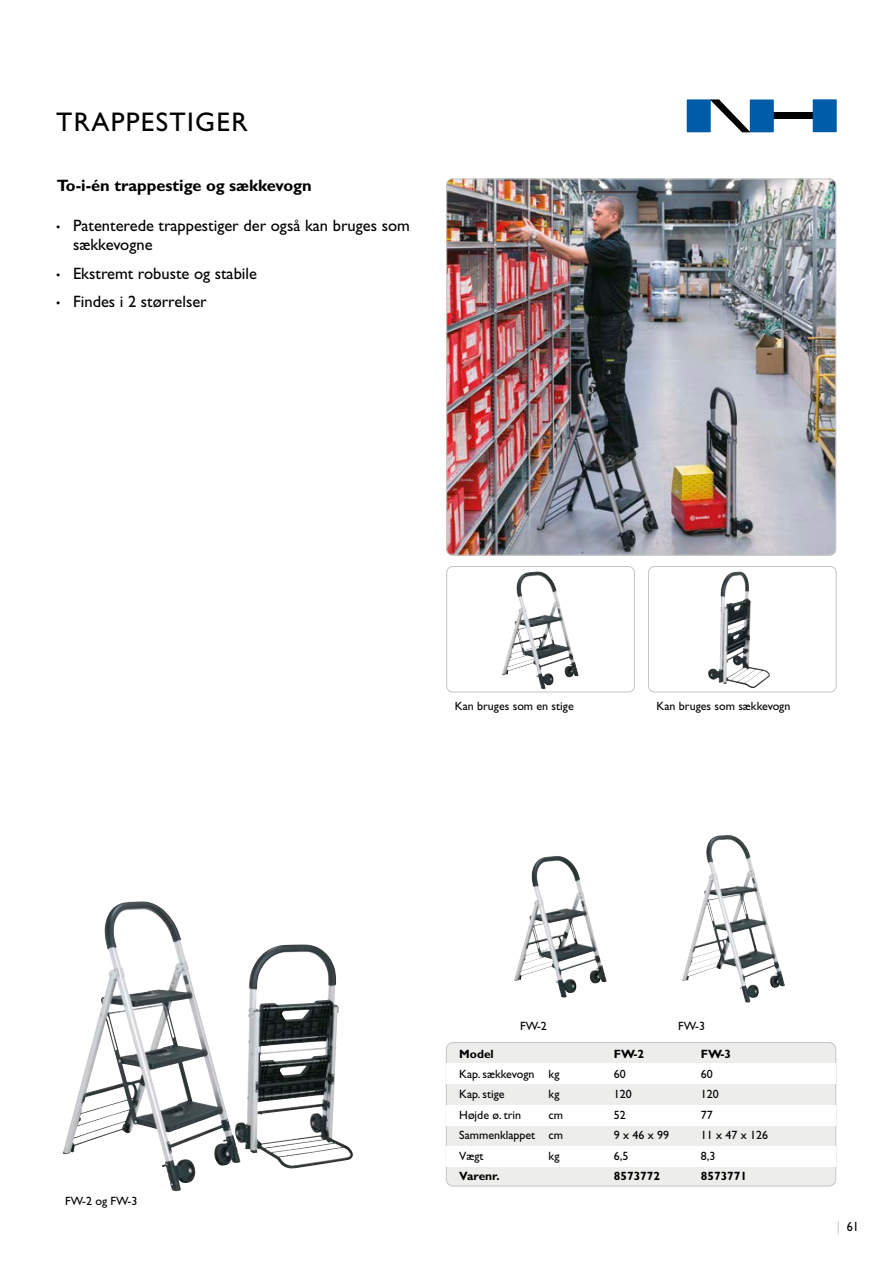
<style>
.page{position:relative;width:893px;height:1263px;background:#fff}
.page>*{position:absolute;margin:0;border:0;box-sizing:border-box;transform-origin:0 0}
.t1{font:27px "Gill Sans";letter-spacing:.05em;color:#000}
.t2{font:16.5px/19.8px "Gill Sans";color:#000}
.t3{font:700 16.5px "Gill Sans";color:#000}
.t4{font:13.5px "Gill Sans";color:#000;scale:.9 1}
.t5{font:12px "Gill Sans";color:#000}
.t6{font:700 12px "Gill Sans";color:#000}
.s1{font-size:12px}
.s2{color:#c5c5c5}
</style>
<div class="page">
<svg style="left:687px;top:99px;width:150px;height:33px"></svg>
<img style="left:708px;top:571px;width:62px;height:117px">
<div style="left:648px;top:566px;width:189px;height:126px;border:1px solid #c5c5c5;border-radius:6px"></div>
<img style="left:502px;top:571px;width:77px;height:118px">
<div style="left:446px;top:566px;width:189px;height:126px;border:1px solid #c5c5c5;border-radius:6px"></div>
<img style="left:446px;top:179px;width:390px;height:376px">
<div style="left:446px;top:179px;width:390px;height:376px;border:1px solid #c5c5c5;border-radius:6px"></div>
<svg style="left:63px;top:901px;width:290px;height:290px"></svg>
<img style="left:63px;top:902px;width:178px;height:289px">
<img style="left:514px;top:856px;width:93px;height:141px">
<img style="left:682px;top:835px;width:103px;height:168px">
<div style="left:446px;top:1042px;width:390px;height:144px;background:#ededec;border-radius:7px"></div>
<div style="left:446px;top:1042px;width:390px;height:144px;border:1px solid #c5c5c5;border-radius:7px"></div>
<div style="left:446px;top:1063px;width:390px;height:21px;background:#fff"></div>
<div style="left:446px;top:1105px;width:390px;height:20px;background:#fff"></div>
<div style="left:446px;top:1146px;width:390px;height:21px;background:#fff"></div>
<h1 class="t1" style="left:56px;top:106px;width:193px">TRAPPESTIGER</h1>
<h2 class="t3" style="left:57px;top:176px;width:256px">To-i-én trappestige og sækkevogn</h2>
<h2 class="t2" style="left:73px;top:215px;width:338px;text-indent:-17px"><span class="s1">•</span> Patenterede trappestiger der også kan bruges som sækkevogne</h2>
<h2 class="t2" style="left:56px;top:263px;width:202px"><span class="s1">•</span> Ekstremt robuste og stabile</h2>
<h2 class="t2" style="left:56px;top:292px;width:152px"><span class="s1">•</span> Findes i 2 størrelser</h2>
<p class="t5" style="left:65px;top:1194px;width:74px">FW-2 og FW-3</p>
<p class="t5" style="left:455px;top:699px;width:120px">Kan bruges som en stige</p>
<p class="t5" style="left:657px;top:699px;width:135px">Kan bruges som sækkevogn</p>
<p class="t5" style="left:520px;top:1019px;width:28px">FW-2</p>
<p class="t5" style="left:678px;top:1019px;width:28px">FW-3</p>
<p class="t6" style="left:459px;top:1046px;width:36px">Model</p>
<p class="t6" style="left:614px;top:1046px;width:32px">FW-2</p>
<p class="t6" style="left:701px;top:1046px;width:32px">FW-3</p>
<p class="t5" style="left:459px;top:1067px;width:102px">Kap. sækkevogn kg</p>
<p class="t5" style="left:614px;top:1067px;width:13px">60</p>
<p class="t5" style="left:701px;top:1067px;width:13px">60</p>
<p class="t5" style="left:459px;top:1087px;width:47px">Kap. stige</p>
<p class="t5" style="left:549px;top:1087px;width:12px">kg</p>
<p class="t5" style="left:614px;top:1087px;width:19px">120</p>
<p class="t5" style="left:701px;top:1087px;width:19px">120</p>
<p class="t5" style="left:459px;top:1108px;width:63px">Højde ø. trin</p>
<p class="t5" style="left:549px;top:1108px;width:16px">cm</p>
<p class="t5" style="left:614px;top:1108px;width:13px">52</p>
<p class="t5" style="left:701px;top:1108px;width:13px">77</p>
<p class="t5" style="left:459px;top:1128px;width:105px">Sammenklappet cm</p>
<p class="t5" style="left:614px;top:1128px;width:57px">9 x 46 x 99</p>
<p class="t5" style="left:701px;top:1128px;width:69px">11 x 47 x 126</p>
<p class="t5" style="left:459px;top:1148px;width:26px">Vægt</p>
<p class="t5" style="left:549px;top:1148px;width:12px">kg</p>
<p class="t5" style="left:614px;top:1148px;width:16px">6,5</p>
<p class="t5" style="left:701px;top:1148px;width:16px">8,3</p>
<p class="t6" style="left:459px;top:1169px;width:42px">Varenr.</p>
<p class="t6" style="left:614px;top:1169px;width:48px">8573772</p>
<p class="t6" style="left:701px;top:1169px;width:48px">8573771</p>
<p class="t4" style="left:837px;top:1219px;width:26px"><span class="s2">|</span> 61</p>
</div>
